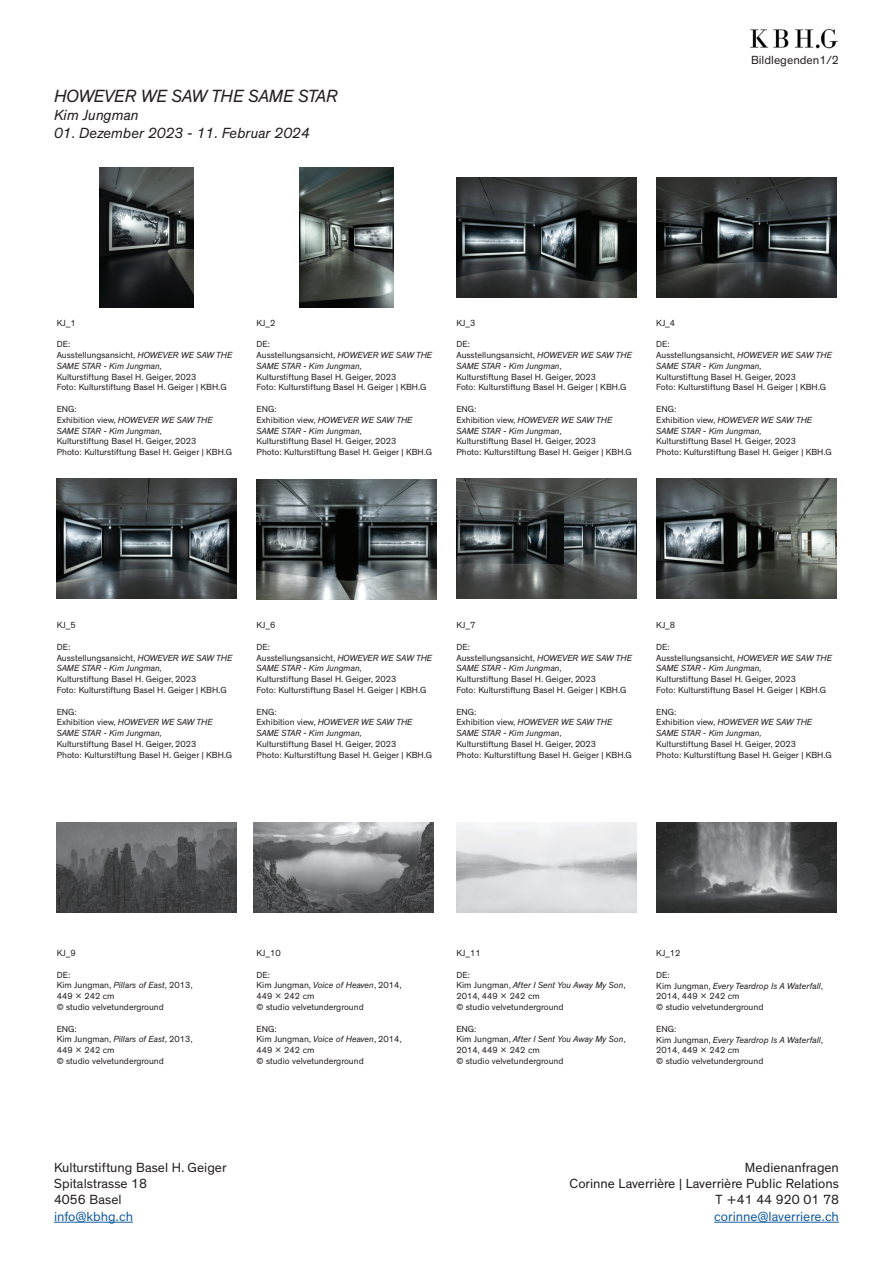
<style>
.page{position:relative;width:893px;height:1263px;background:#fff}
.page>*{position:absolute;margin:0;border:0;box-sizing:border-box;transform-origin:0 0}
.t1{font:italic 18px "Theinhardt";color:#231f20}
.t2{font:italic 15px "Theinhardt";color:#231f20}
.t3{font:13.5px/16.2px "Theinhardt";color:#231f20}
.t4{font:13.5px "Theinhardt";color:#175d9e}
.t5{font:12px "Theinhardt";color:#231f20}
.t6{font:9px/10.8px "Theinhardt";color:#231f20}
.t7{font:italic 9px/10.8px "Theinhardt";color:#231f20}
.s1{font-style:normal}
.s2{font-style:italic}
</style>
<div class="page">
<hr style="left:54px;top:1222px;width:79px;height:1px;background:#175d9e">
<img style="left:100px;top:167px;width:94px;height:141px">
<img style="left:254px;top:823px;width:180px;height:90px">
<img style="left:656px;top:177px;width:180px;height:120px">
<img style="left:456px;top:479px;width:180px;height:120px">
<img style="left:300px;top:167px;width:93px;height:141px">
<img style="left:257px;top:480px;width:180px;height:120px">
<img style="left:456px;top:177px;width:180px;height:120px">
<img style="left:57px;top:479px;width:180px;height:120px">
<img style="left:656px;top:479px;width:180px;height:120px">
<img style="left:750px;top:29px;width:88px;height:20px">
<img style="left:656px;top:823px;width:180px;height:90px">
<img style="left:57px;top:823px;width:180px;height:90px">
<hr style="left:714px;top:1222px;width:125px;height:1px;background:#175d9e">
<h1 class="t1" style="left:54px;top:86px;width:285px">HOWEVER WE SAW THE SAME STAR</h1>
<h2 class="t2" style="left:54px;top:106px;width:86px">Kim Jungman</h2>
<h2 class="t2" style="left:54px;top:124px;width:257px">01. Dezember 2023 - 11. Februar 2024</h2>
<h3 class="t5" style="left:751px;top:53px;width:89px">Bildlegenden1/2</h3>
<p class="t6" style="left:57px;top:317px;width:21px">KJ_1</p>
<p class="t7" style="left:57px;top:339px;width:177px"><span class="s1">DE:<br>Ausstellungsansicht,</span> HOWEVER WE SAW THE<br>SAME STAR - Kim Jungman,</p>
<p class="t6" style="left:57px;top:371px;width:171px">Kulturstiftung Basel H. Geiger, 2023<br>Foto: Kulturstiftung Basel H. Geiger | KBH.G</p>
<p class="t7" style="left:57px;top:404px;width:157px"><span class="s1">ENG:<br>Exhibition view,</span> HOWEVER WE SAW THE<br>SAME STAR - Kim Jungman,</p>
<p class="t6" style="left:57px;top:436px;width:177px">Kulturstiftung Basel H. Geiger, 2023<br>Photo: Kulturstiftung Basel H. Geiger | KBH.G</p>
<p class="t6" style="left:257px;top:317px;width:21px">KJ_2</p>
<p class="t7" style="left:257px;top:339px;width:177px"><span class="s1">DE:<br>Ausstellungsansicht,</span> HOWEVER WE SAW THE<br>SAME STAR - Kim Jungman,</p>
<p class="t6" style="left:257px;top:371px;width:171px">Kulturstiftung Basel H. Geiger, 2023<br>Foto: Kulturstiftung Basel H. Geiger | KBH.G</p>
<p class="t7" style="left:257px;top:404px;width:157px"><span class="s1">ENG:<br>Exhibition view,</span> HOWEVER WE SAW THE<br>SAME STAR - Kim Jungman,</p>
<p class="t6" style="left:257px;top:436px;width:177px">Kulturstiftung Basel H. Geiger, 2023<br>Photo: Kulturstiftung Basel H. Geiger | KBH.G</p>
<p class="t6" style="left:456px;top:317px;width:21px">KJ_3</p>
<p class="t7" style="left:456px;top:339px;width:177px"><span class="s1">DE:<br>Ausstellungsansicht,</span> HOWEVER WE SAW THE<br>SAME STAR - Kim Jungman,</p>
<p class="t6" style="left:456px;top:371px;width:171px">Kulturstiftung Basel H. Geiger, 2023<br>Foto: Kulturstiftung Basel H. Geiger | KBH.G</p>
<p class="t7" style="left:456px;top:404px;width:157px"><span class="s1">ENG:<br>Exhibition view,</span> HOWEVER WE SAW THE<br>SAME STAR - Kim Jungman,</p>
<p class="t6" style="left:456px;top:436px;width:177px">Kulturstiftung Basel H. Geiger, 2023<br>Photo: Kulturstiftung Basel H. Geiger | KBH.G</p>
<p class="t6" style="left:656px;top:317px;width:21px">KJ_4</p>
<p class="t7" style="left:656px;top:339px;width:177px"><span class="s1">DE:<br>Ausstellungsansicht,</span> HOWEVER WE SAW THE<br>SAME STAR - Kim Jungman,</p>
<p class="t6" style="left:656px;top:371px;width:171px">Kulturstiftung Basel H. Geiger, 2023<br>Foto: Kulturstiftung Basel H. Geiger | KBH.G</p>
<p class="t7" style="left:656px;top:404px;width:157px"><span class="s1">ENG:<br>Exhibition view,</span> HOWEVER WE SAW THE<br>SAME STAR - Kim Jungman,</p>
<p class="t6" style="left:656px;top:436px;width:177px">Kulturstiftung Basel H. Geiger, 2023<br>Photo: Kulturstiftung Basel H. Geiger | KBH.G</p>
<p class="t6" style="left:57px;top:620px;width:21px">KJ_5</p>
<p class="t7" style="left:57px;top:641px;width:177px"><span class="s1">DE:<br>Ausstellungsansicht,</span> HOWEVER WE SAW THE<br>SAME STAR - Kim Jungman,</p>
<p class="t6" style="left:57px;top:674px;width:171px">Kulturstiftung Basel H. Geiger, 2023<br>Foto: Kulturstiftung Basel H. Geiger | KBH.G</p>
<p class="t7" style="left:57px;top:706px;width:157px"><span class="s1">ENG:<br>Exhibition view,</span> HOWEVER WE SAW THE<br>SAME STAR - Kim Jungman,</p>
<p class="t6" style="left:57px;top:739px;width:177px">Kulturstiftung Basel H. Geiger, 2023<br>Photo: Kulturstiftung Basel H. Geiger | KBH.G</p>
<p class="t6" style="left:257px;top:620px;width:21px">KJ_6</p>
<p class="t7" style="left:257px;top:641px;width:177px"><span class="s1">DE:<br>Ausstellungsansicht,</span> HOWEVER WE SAW THE<br>SAME STAR - Kim Jungman,</p>
<p class="t6" style="left:257px;top:674px;width:171px">Kulturstiftung Basel H. Geiger, 2023<br>Foto: Kulturstiftung Basel H. Geiger | KBH.G</p>
<p class="t7" style="left:257px;top:706px;width:157px"><span class="s1">ENG:<br>Exhibition view,</span> HOWEVER WE SAW THE<br>SAME STAR - Kim Jungman,</p>
<p class="t6" style="left:257px;top:739px;width:177px">Kulturstiftung Basel H. Geiger, 2023<br>Photo: Kulturstiftung Basel H. Geiger | KBH.G</p>
<p class="t6" style="left:456px;top:620px;width:21px">KJ_7</p>
<p class="t7" style="left:456px;top:641px;width:177px"><span class="s1">DE:<br>Ausstellungsansicht,</span> HOWEVER WE SAW THE<br>SAME STAR - Kim Jungman,</p>
<p class="t6" style="left:456px;top:674px;width:171px">Kulturstiftung Basel H. Geiger, 2023<br>Foto: Kulturstiftung Basel H. Geiger | KBH.G</p>
<p class="t7" style="left:456px;top:706px;width:157px"><span class="s1">ENG:<br>Exhibition view,</span> HOWEVER WE SAW THE<br>SAME STAR - Kim Jungman,</p>
<p class="t6" style="left:456px;top:739px;width:177px">Kulturstiftung Basel H. Geiger, 2023<br>Photo: Kulturstiftung Basel H. Geiger | KBH.G</p>
<p class="t6" style="left:656px;top:620px;width:21px">KJ_8</p>
<p class="t7" style="left:656px;top:641px;width:177px"><span class="s1">DE:<br>Ausstellungsansicht,</span> HOWEVER WE SAW THE<br>SAME STAR - Kim Jungman,</p>
<p class="t6" style="left:656px;top:674px;width:171px">Kulturstiftung Basel H. Geiger, 2023<br>Foto: Kulturstiftung Basel H. Geiger | KBH.G</p>
<p class="t7" style="left:656px;top:706px;width:157px"><span class="s1">ENG:<br>Exhibition view,</span> HOWEVER WE SAW THE<br>SAME STAR - Kim Jungman,</p>
<p class="t6" style="left:656px;top:739px;width:177px">Kulturstiftung Basel H. Geiger, 2023<br>Photo: Kulturstiftung Basel H. Geiger | KBH.G</p>
<p class="t6" style="left:57px;top:948px;width:21px">KJ_9</p>
<p class="t6" style="left:57px;top:969px;width:138px">DE:<br>Kim Jungman, <span class="s2">Pillars of East</span>, 2013,<br>449 x 242 cm<br>© studio velvetunderground</p>
<p class="t6" style="left:57px;top:1023px;width:138px">ENG:<br>Kim Jungman, <span class="s2">Pillars of East</span>, 2013,<br>449 x 242 cm<br>© studio velvetunderground</p>
<p class="t6" style="left:257px;top:948px;width:26px">KJ_10</p>
<p class="t6" style="left:257px;top:969px;width:147px">DE:<br>Kim Jungman, <span class="s2">Voice of Heaven</span>, 2014,<br>449 x 242 cm<br>© studio velvetunderground</p>
<p class="t6" style="left:257px;top:1023px;width:147px">ENG:<br>Kim Jungman, <span class="s2">Voice of Heaven</span>, 2014,<br>449 x 242 cm<br>© studio velvetunderground</p>
<h3 class="t3" style="left:54px;top:1160px;width:174px">Kulturstiftung Basel H. Geiger<br>Spitalstrasse 18<br>4056 Basel</h3>
<h3 class="t4" style="left:54px;top:1208px;width:80px">info@kbhg.ch</h3>
<p class="t6" style="left:456px;top:948px;width:26px">KJ_11</p>
<p class="t6" style="left:456px;top:969px;width:171px">DE:<br>Kim Jungman, <span class="s2">After I Sent You Away My Son</span>,<br>2014, 449 x 242 cm<br>© studio velvetunderground</p>
<p class="t6" style="left:456px;top:1023px;width:171px">ENG:<br>Kim Jungman, <span class="s2">After I Sent You Away My Son</span>,<br>2014, 449 x 242 cm<br>© studio velvetunderground</p>
<p class="t6" style="left:656px;top:948px;width:26px">KJ_12</p>
<p class="t6" style="left:656px;top:969px;width:169px">DE:<br>Kim Jungman, <span class="s2">Every Teardrop Is A Waterfall</span>,<br>2014, 449 x 242 cm<br>© studio velvetunderground</p>
<p class="t6" style="left:656px;top:1023px;width:169px">ENG:<br>Kim Jungman, <span class="s2">Every Teardrop Is A Waterfall</span>,<br>2014, 449 x 242 cm<br>© studio velvetunderground</p>
<h3 class="t3" style="left:569px;top:1160px;width:271px;text-align:right">Medienanfragen<br>Corinne Laverrière | Laverrière Public Relations<br>T +41 44 920 01 78</h3>
<h3 class="t4" style="left:714px;top:1208px;width:126px">corinne@laverriere.ch</h3>
</div>
